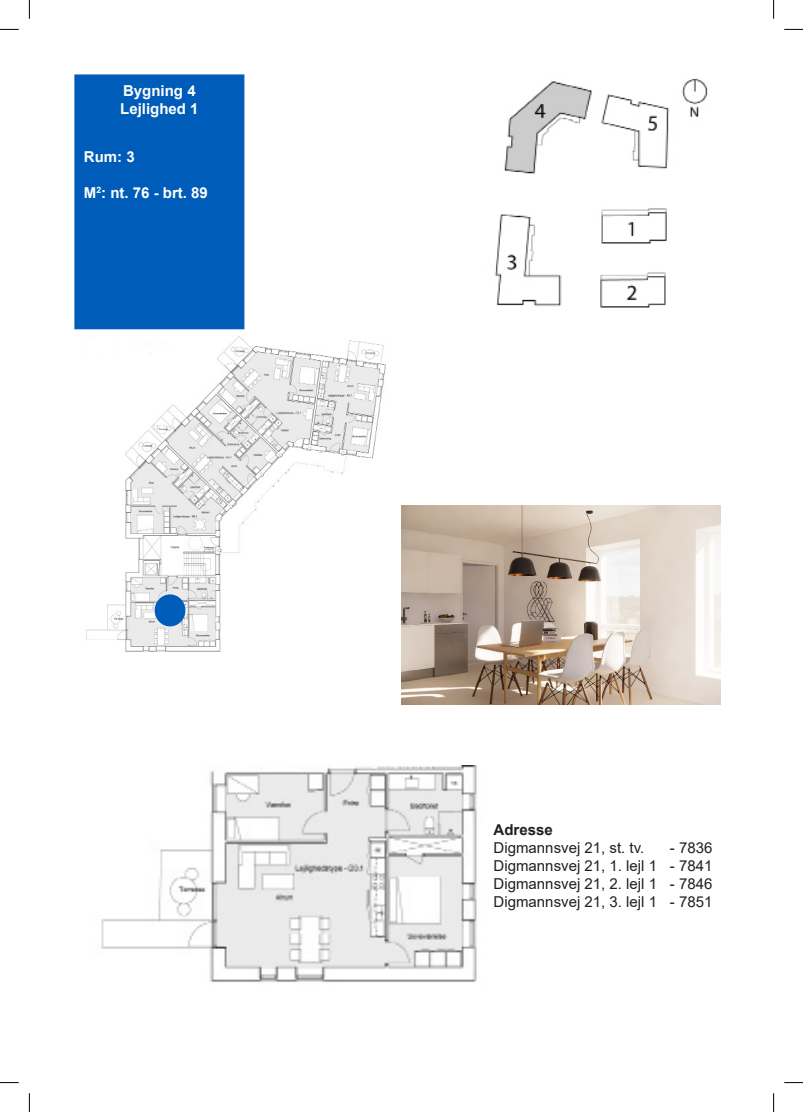
<style>
.page{position:relative;width:803px;height:1112px;background:#fff}
.page>*{position:absolute;margin:0;border:0;box-sizing:border-box;transform-origin:0 0}
.t1{font:15px "Arial";color:#231f20}
.t2{font:700 15px "Arial";color:#fff}
.t3{font:700 15px "Arial";color:#231f20}
</style>
<div class="page">
<img style="left:494px;top:78px;width:214px;height:230px">
<div style="left:74px;top:74px;width:170px;height:255px;background:#005cb9;border:1px solid #005cb9"></div>
<img style="left:86px;top:336px;width:300px;height:316px">
<div style="left:155px;top:595px;width:30px;height:30px;background:#005cb9;border-radius:50%"></div>
<div style="left:155px;top:594px;width:30px;height:32px;border:1px solid #005cb9;border-radius:50%"></div>
<img style="left:101px;top:765px;width:376px;height:217px">
<img style="left:401px;top:505px;width:319px;height:199px">
<svg style="left:0;top:29px;width:19px;height:1px"></svg>
<svg style="left:784px;top:29px;width:19px;height:1px"></svg>
<svg style="left:0;top:1082px;width:19px;height:1px"></svg>
<svg style="left:784px;top:1082px;width:19px;height:1px"></svg>
<svg style="left:29px;top:0;width:1px;height:19px"></svg>
<svg style="left:29px;top:1093px;width:1px;height:18px"></svg>
<svg style="left:773px;top:0;width:1px;height:19px"></svg>
<svg style="left:773px;top:1093px;width:1px;height:18px"></svg>
<p class="t2" style="left:123px;top:80px;width:74px">Bygning 4</p>
<p class="t2" style="left:120px;top:98px;width:80px">Lejlighed 1</p>
<p class="t2" style="left:84px;top:146px;width:52px">Rum: 3</p>
<p class="t2" style="left:84px;top:182px;width:126px">M<sup>2</sup>: nt. 76 - brt. 89</p>
<p class="t3" style="left:494px;top:818px;width:61px">Adresse</p>
<p class="t1" style="left:494px;top:836px;width:152px">Digmannsvej 21, st. tv.</p>
<p class="t1" style="left:670px;top:836px;width:44px">- 7836</p>
<p class="t1" style="left:494px;top:854px;width:220px">Digmannsvej 21, 1. lejl 1 - 7841</p>
<p class="t1" style="left:494px;top:872px;width:220px">Digmannsvej 21, 2. lejl 1 - 7846</p>
<p class="t1" style="left:494px;top:890px;width:220px">Digmannsvej 21, 3. lejl 1 - 7851</p>
</div>
